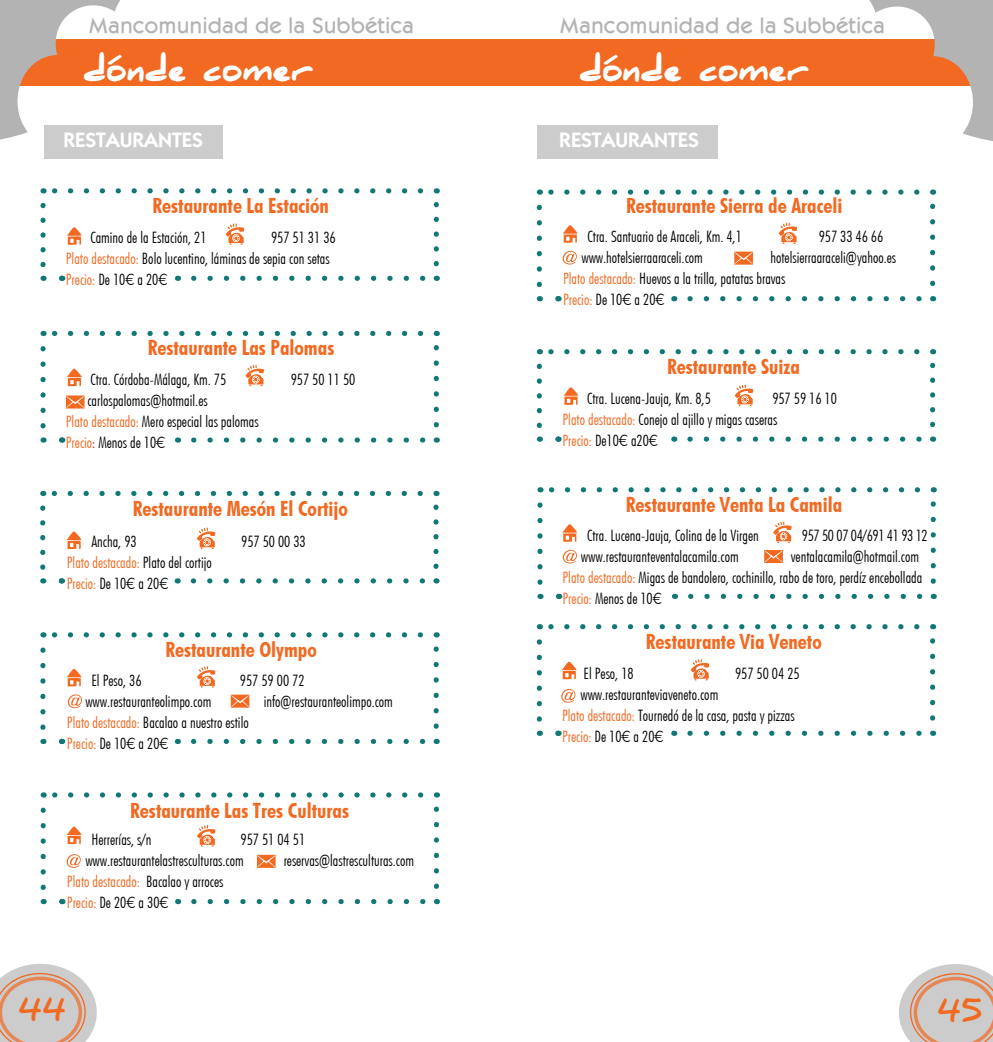
<style>
.page{position:relative;width:993px;height:1042px;background:#fff}
.page>*{position:absolute;margin:0;border:0;box-sizing:border-box;transform-origin:0 0}
.t1{font:900 31.5px "Daniel";color:#fff}
.t2{font:900 24.68px "Daniel";color:#f26921}
.t3{font:22.75px "Kabob";color:#b3b3b3}
.t4{font:21px "Futuri Condensed Bold SWFTE";color:#f26921}
.t5{font:700 21px "Kabob";letter-spacing:-.03em;color:#fff}
.t6{font:15.75px/21px "Futuri Condensed Light Regular SWFTE";color:#000}
.t7{font:15.75px/21px "Futuri Condensed Light Regular SWFTE";color:#f26921}
.t8{font:15.75px "Futuri Condensed Light Regular SWFTE";letter-spacing:-.02em;color:#000}
.s1{color:#f26921}
.s2{font-family:"Futura BT";font-weight:300}
.s3{color:#b01f2c}
.s4{color:#000}
.s5{font-family:"Futura BT";font-weight:300;color:#000}
</style>
<div class="page">
<svg style="left:0;top:964px;width:97px;height:78px;background:#d5c8c2"></svg>
<svg style="left:899px;top:964px;width:93px;height:78px;background:#d4c9c3"></svg>
<div style="left:496px;top:39px;width:491px;height:47px;background:#f26921"></div>
<svg style="left:869px;top:0;width:123px;height:141px"></svg>
<div style="left:2px;top:39px;width:494px;height:47px;background:#f26921"></div>
<svg style="left:0;top:0;width:120px;height:140px"></svg>
<div style="left:44px;top:125px;width:179px;height:34px;background:#ccc"></div>
<div style="left:537px;top:125px;width:180px;height:34px;background:#ccc"></div>
<svg style="left:43px;top:188px;width:397px;height:93px"></svg>
<svg style="left:40px;top:331px;width:400px;height:112px"></svg>
<svg style="left:43px;top:335px;width:397px;height:108px"></svg>
<svg style="left:536px;top:189px;width:401px;height:113px"></svg>
<svg style="left:536px;top:349px;width:401px;height:93px"></svg>
<svg style="left:536px;top:487px;width:401px;height:167px"></svg>
<svg style="left:536px;top:654px;width:401px;height:82px"></svg>
<svg style="left:40px;top:491px;width:400px;height:414px"></svg>
<svg style="left:44px;top:814px;width:396px;height:91px"></svg>
<h3 class="t3" style="left:89px;top:12px;width:326px">Mancomunidad de la Subbética</h3>
<h3 class="t3" style="left:559px;top:12px;width:326px">Mancomunidad de la Subbética</h3>
<h1 class="t1" style="left:83px;top:51px;width:231px">dónde comer</h1>
<h1 class="t1" style="left:579px;top:51px;width:231px">dónde comer</h1>
<h3 class="t5" style="left:63px;top:128px;width:141px">RESTAURANTES</h3>
<h3 class="t5" style="left:558px;top:128px;width:141px">RESTAURANTES</h3>
<h3 class="t4" style="left:152px;top:192px;width:178px">Restaurante La Estación</h3>
<p class="t6" style="left:90px;top:227px;width:117px">Camino de la Estación, 21</p>
<p class="t6" style="left:66px;top:227px;width:271px;text-indent:205px">957 51 31 36<br><span class="s1">Plato destacado:</span> Bolo lucentino, láminas de sepia con setas<br><span class="s1">Precio:</span> De 10<span class="s2">¤</span> a 20<span class="s2">¤</span></p>
<h3 class="t4" style="left:148px;top:334px;width:188px">Restaurante Las Palomas</h3>
<p class="t6" style="left:90px;top:368px;width:137px">Ctra. Córdoba-Málaga, Km. 75</p>
<p class="t6" style="left:291px;top:368px;width:66px">957 50 11 50</p>
<p class="t6" style="left:66px;top:389px;width:194px;text-indent:21px">carlospalomas@hotmail.es<br><span class="s1">Plato destacado:</span> Mero especial las palomas<br><span class="s1">Precio</span><span class="s3">:</span> Menos de 10<span class="s2">¤</span></p>
<h3 class="t4" style="left:133px;top:494px;width:216px">Restaurante Mesón El Cortijo</h3>
<p class="t6" style="left:91px;top:531px;width:47px">Ancha, 93</p>
<p class="t6" style="left:241px;top:531px;width:66px">957 50 00 33</p>
<p class="t7" style="left:67px;top:552px;width:146px">Plato destacado: <span class="s4">Plato del cortijo<br></span>Precio: <span class="s4">De 10</span><span class="s5">¤</span> <span class="s4">a 20</span><span class="s5">¤</span></p>
<h3 class="t4" style="left:165px;top:636px;width:153px">Restaurante Olympo</h3>
<p class="t6" style="left:91px;top:670px;width:52px">El Peso, 36</p>
<p class="t6" style="left:240px;top:670px;width:66px">957 59 00 72</p>
<p class="t6" style="left:85px;top:691px;width:127px">www.restauranteolimpo.com</p>
<p class="t6" style="left:264px;top:691px;width:131px">info@restauranteolimpo.com</p>
<p class="t6" style="left:67px;top:712px;width:183px"><span class="s1">Plato destacado:</span> Bacalao a nuestro estilo<br><span class="s1">Precio:</span> De 10<span class="s2">¤</span> a 20<span class="s2">¤</span></p>
<h3 class="t4" style="left:130px;top:796px;width:220px">Restaurante Las Tres Culturas</h3>
<p class="t6" style="left:85px;top:828px;width:221px;text-indent:155px">957 51 04 51 www.restaurantelastresculturas.com</p>
<p class="t6" style="left:91px;top:828px;width:61px">Herrerías, s/n</p>
<p class="t6" style="left:283px;top:849px;width:132px">reservas@lastresculturas.com</p>
<p class="t7" style="left:67px;top:870px;width:158px">Plato destacado: <span class="s4">Bacalao y arroces<br></span>Precio: <span class="s4">De 20</span><span class="s5">¤</span> <span class="s4">a 30</span><span class="s5">¤</span></p>
<h3 class="t4" style="left:625px;top:192px;width:218px">Restaurante Sierra de Araceli</h3>
<p class="t6" style="left:587px;top:226px;width:156px">Ctra. Santuario de Araceli, Km. 4,1</p>
<p class="t6" style="left:818px;top:226px;width:66px">957 33 46 66</p>
<p class="t6" style="left:581px;top:247px;width:123px">www.hotelsierraaraceli.com</p>
<p class="t6" style="left:563px;top:247px;width:334px;text-indent:207px">hotelsierraaraceli@yahoo.es<br><span class="s1">Plato destacado:</span> Huevos a la trilla, patatas bravas<br><span class="s1">Precio:</span> De 10<span class="s2">¤</span> a 20<span class="s2">¤</span></p>
<h3 class="t4" style="left:666px;top:353px;width:134px">Restaurante Suiza</h3>
<p class="t6" style="left:562px;top:388px;width:276px;text-indent:210px">957 59 16 10<br><span class="s1">Plato destacado:</span> Conejo al ajillo y migas caseras<br><span class="s1">Precio:</span> De10<span class="s2">¤</span> a20<span class="s2">¤</span></p>
<p class="t6" style="left:587px;top:388px;width:125px">Ctra. Lucena-Jauja, Km. 8,5</p>
<h3 class="t4" style="left:625px;top:491px;width:218px">Restaurante Venta La Camila</h3>
<p class="t6" style="left:587px;top:525px;width:173px">Ctra. Lucena-Jauja, Colina de la Virgen</p>
<p class="t8" style="left:801px;top:526px;width:127px">957 50 07 04/691 41 93 12</p>
<p class="t6" style="left:580px;top:546px;width:159px">www.restauranteventalacamila.com</p>
<p class="t6" style="left:562px;top:546px;width:361px;text-indent:228px">ventalacamila@hotmail.com<br><span class="s1">Plato destacado:</span> Migas de bandolero, cochinillo, rabo de toro, perdíz encebollada<br><span class="s1">Precio:</span> Menos de 10<span class="s2">¤</span></p>
<h3 class="t4" style="left:645px;top:627px;width:177px">Restaurante Via Veneto</h3>
<p class="t6" style="left:583px;top:662px;width:52px">El Peso, 18</p>
<p class="t6" style="left:734px;top:662px;width:66px">957 50 04 25</p>
<p class="t6" style="left:562px;top:683px;width:234px;text-indent:18px">www.restauranteviaveneto.com<br><span class="s1">Plato destacado:</span> Tournedó de la casa, pasta y pizzas<br><span class="s1">Precio:</span> De 10<span class="s2">¤</span> a 20<span class="s2">¤</span></p>
<h2 class="t2" style="left:19px;top:997px;width:49px">44</h2>
<h2 class="t2" style="left:937px;top:998px;width:47px">45</h2>
</div>
